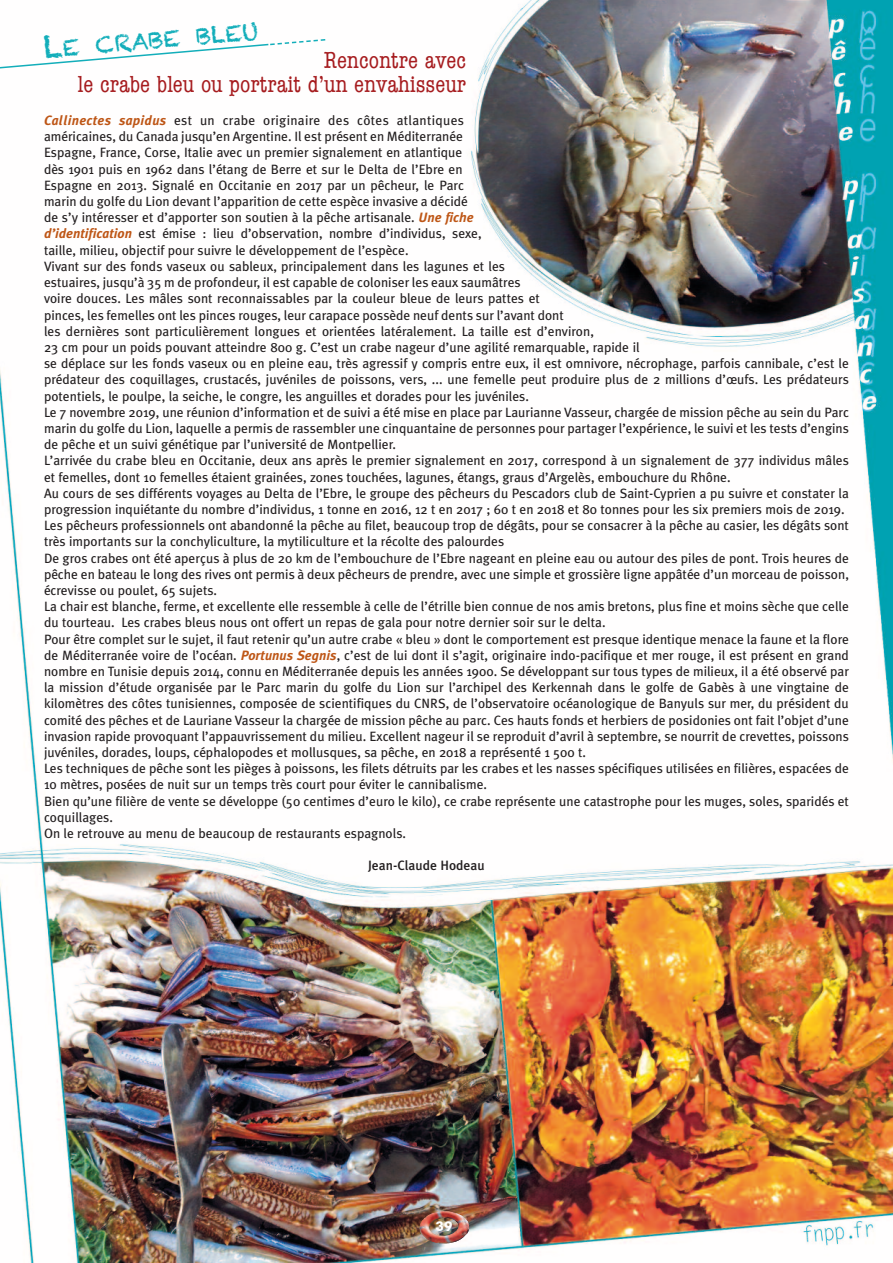
<style>
.page{position:relative;width:893px;height:1263px;background:#fff}
.page>*{position:absolute;margin:0;border:0;box-sizing:border-box;transform-origin:0 0}
.t1{font:condensed 24px/24px "American Typewriter";color:#a61c1f;text-align:right}
.t2{font:22.5px "Chalkduster";color:#13aeba}
.t3{font:13.5px/16.2px "Meta Plus";color:#231f20}
.t4{font:500 13.5px "Meta Plus";color:#231f20}
.t5{font:700 13.5px "Futura BT";color:#fff}
.s1{font-size:30px}
.s2{font-weight:700;font-style:italic;color:#be5616}
</style>
<div class="page">
<img style="left:0;top:0;width:893px;height:1263px">
<img style="left:419px;top:1211px;width:51px;height:33px">
<svg style="left:0;top:39px;width:325px;height:33px"></svg>
<h2 class="t2" style="left:43px;top:36px;width:217px;rotate:-5deg"><span class="s1">L</span>e crabe bLeu</h2>
<h1 class="t1" style="left:78px;top:48px;width:390px">Rencontre avec<br>le crabe bleu ou portrait d’un envahisseur</h1>
<p class="t3" style="left:44px;top:112px;width:806px"><span class="s2">Callinectes sapidus</span> est un crabe originaire des côtes atlantiques<br>américaines, du Canada jusqu’en Argentine. Il est présent en Méditerranée<br>Espagne, France, Corse, Italie avec un premier signalement en atlantique<br>dès 1901 puis en 1962 dans l’étang de Berre et sur le Delta de l’Ebre en<br>Espagne en 2013. Signalé en Occitanie en 2017 par un pêcheur, le Parc<br>marin du golfe du Lion devant l’apparition de cette espèce invasive a décidé<br>de s’y intéresser et d’apporter son soutien à la pêche artisanale. <span class="s2">Une fiche<br>d’identification</span> est émise : lieu d’observation, nombre d’individus, sexe,<br>taille, milieu, objectif pour suivre le développement de l’espèce.<br>Vivant sur des fonds vaseux ou sableux, principalement dans les lagunes et les<br>estuaires, jusqu’à 35 m de profondeur, il est capable de coloniser les eaux saumâtres<br>voire douces. Les mâles sont reconnaissables par la couleur bleue de leurs pattes et<br>pinces, les femelles ont les pinces rouges, leur carapace possède neuf dents sur l’avant dont<br>les dernières sont particulièrement longues et orientées latéralement. La taille est d’environ,<br>23 cm pour un poids pouvant atteindre 800 g. C’est un crabe nageur d’une agilité remarquable, rapide il<br>se déplace sur les fonds vaseux ou en pleine eau, très agressif y compris entre eux, il est omnivore, nécrophage, parfois cannibale, c’est le prédateur des coquillages, crustacés, juvéniles de poissons, vers, ... une femelle peut produire plus de 2 millions d’œufs. Les prédateurs potentiels, le poulpe, la seiche, le congre, les anguilles et dorades pour les juvéniles.<br>Le 7 novembre 2019, une réunion d’information et de suivi a été mise en place par Laurianne Vasseur, chargée de mission pêche au sein du Parc marin du golfe du Lion, laquelle a permis de rassembler une cinquantaine de personnes pour partager l’expérience, le suivi et les tests d’engins de pêche et un suivi génétique par l’université de Montpellier.<br>L’arrivée du crabe bleu en Occitanie, deux ans après le premier signalement en 2017, correspond à un signalement de 377 individus mâles et femelles, dont 10 femelles étaient grainées, zones touchées, lagunes, étangs, graus d’Argelès, embouchure du Rhône.<br>Au cours de ses différents voyages au Delta de l’Ebre, le groupe des pêcheurs du Pescadors club de Saint-Cyprien a pu suivre et constater la progression inquiétante du nombre d’individus, 1 tonne en 2016, 12 t en 2017 ; 60 t en 2018 et 80 tonnes pour les six premiers mois de 2019.<br>Les pêcheurs professionnels ont abandonné la pêche au filet, beaucoup trop de dégâts, pour se consacrer à la pêche au casier, les dégâts sont très importants sur la conchyliculture, la mytiliculture et la récolte des palourdes<br>De gros crabes ont été aperçus à plus de 20 km de l’embouchure de l’Ebre nageant en pleine eau ou autour des piles de pont. Trois heures de pêche en bateau le long des rives ont permis à deux pêcheurs de prendre, avec une simple et grossière ligne appâtée d’un morceau de poisson, écrevisse ou poulet, 65 sujets.<br>La chair est blanche, ferme, et excellente elle ressemble à celle de l’étrille bien connue de nos amis bretons, plus fine et moins sèche que celle du tourteau. Les crabes bleus nous ont offert un repas de gala pour notre dernier soir sur le delta.<br>Pour être complet sur le sujet, il faut retenir qu’un autre crabe « bleu » dont le comportement est presque identique menace la faune et la flore de Méditerranée voire de l’océan. <span class="s2">Portunus Segnis</span>, c’est de lui dont il s’agit, originaire indo-pacifique et mer rouge, il est présent en grand nombre en Tunisie depuis 2014, connu en Méditerranée depuis les années 1900. Se développant sur tous types de milieux, il a été observé par la mission d’étude organisée par le Parc marin du golfe du Lion sur l’archipel des Kerkennah dans le golfe de Gabès à une vingtaine de kilomètres des côtes tunisiennes, composée de scientifiques du CNRS, de l’observatoire océanologique de Banyuls sur mer, du président du comité des pêches et de Lauriane Vasseur la chargée de mission pêche au parc. Ces hauts fonds et herbiers de posidonies ont fait l’objet d’une invasion rapide provoquant l’appauvrissement du milieu. Excellent nageur il se reproduit d’avril à septembre, se nourrit de crevettes, poissons juvéniles, dorades, loups, céphalopodes et mollusques, sa pêche, en 2018 a représenté 1 500 t.<br>Les techniques de pêche sont les pièges à poissons, les filets détruits par les crabes et les nasses spécifiques utilisées en filières, espacées de 10 mètres, posées de nuit sur un temps très court pour éviter le cannibalisme.<br>Bien qu’une filière de vente se développe (50 centimes d’euro le kilo), ce crabe représente une catastrophe pour les muges, soles, sparidés et coquillages.<br>On le retrouve au menu de beaucoup de restaurants espagnols.</p>
<p class="t4" style="left:368px;top:858px;width:118px">Jean-Claude Hodeau</p>
<p class="t5" style="left:436px;top:1218px;width:18px">39</p>
</div>
